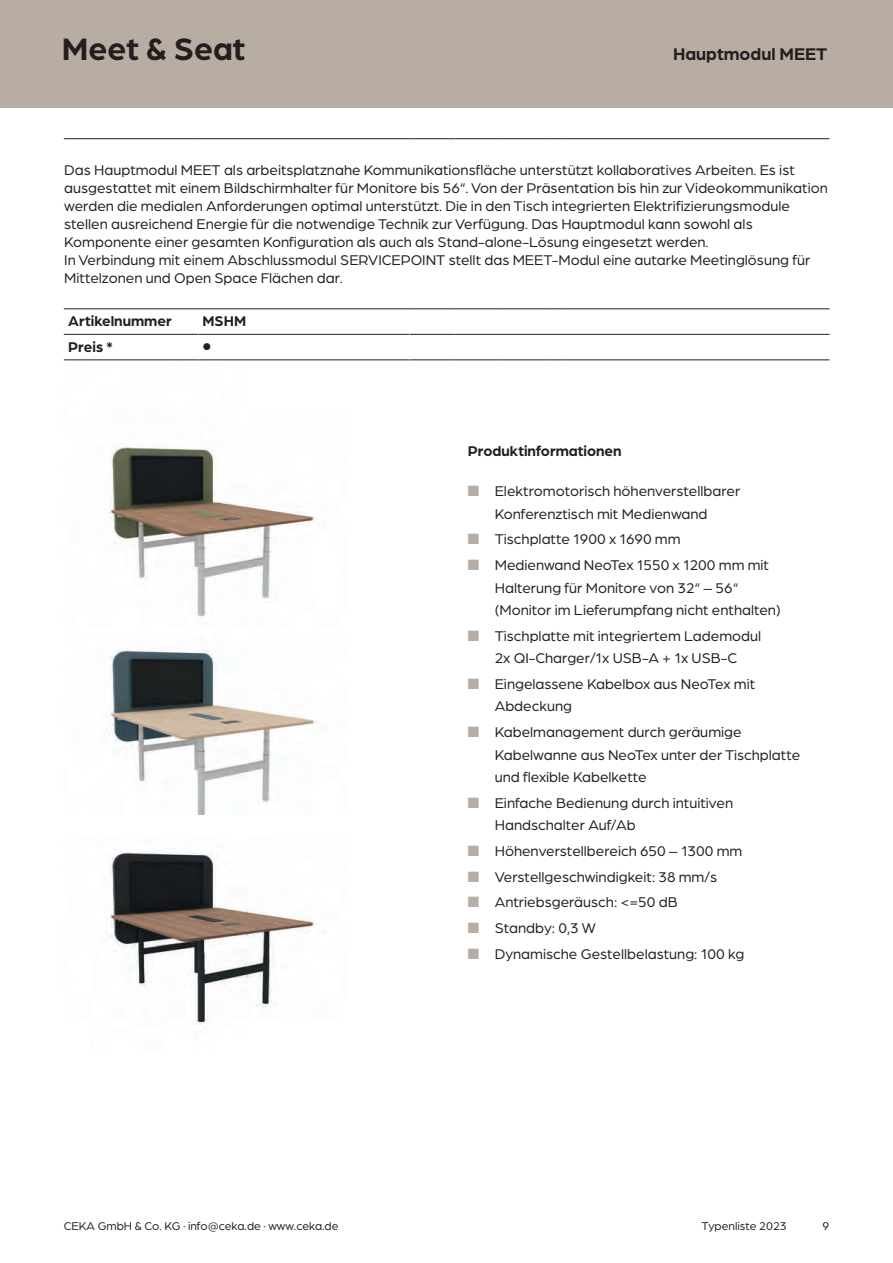
<style>
.page{position:relative;width:893px;height:1263px;background:#fff}
.page>*{position:absolute;margin:0;border:0;box-sizing:border-box;transform-origin:0 0}
.t1{font:700 33px "Arboria";color:#231f20}
.t2{font:700 18px "Arboria";color:#231f20}
.t3{font:15px/22.5px "Arboria";color:#231f20}
.t4{font:700 15px "Arboria";color:#231f20}
.t5{font:12px "Arboria";color:#231f20}
.t6{font:12px "Wingdings";color:#231f20}
.s1{color:#b8ada3}
</style>
<div class="page">
<div style="left:0;top:0;width:893px;height:107px;background:#b8ada3"></div>
<img style="left:108px;top:445px;width:208px;height:172px">
<img style="left:109px;top:649px;width:210px;height:165px">
<img style="left:106px;top:852px;width:213px;height:177px">
<svg style="left:64px;top:334px;width:766px;height:27px"></svg>
<hr style="left:198px;top:360px;width:211px;height:1px;background:#231f20">
<hr style="left:64px;top:138px;width:134px;height:1px;background:#231f20">
<hr style="left:198px;top:138px;width:211px;height:1px;background:#231f20">
<hr style="left:409px;top:138px;width:46px;height:1px;background:#231f20">
<hr style="left:455px;top:138px;width:46px;height:1px;background:#231f20">
<hr style="left:501px;top:138px;width:46px;height:1px;background:#231f20">
<svg style="left:547px;top:138px;width:13px;height:1px"></svg>
<hr style="left:560px;top:138px;width:270px;height:1px;background:#231f20">
<hr style="left:64px;top:309px;width:134px;height:1px;background:#231f20">
<hr style="left:198px;top:309px;width:211px;height:1px;background:#231f20">
<hr style="left:409px;top:309px;width:46px;height:1px;background:#231f20">
<hr style="left:455px;top:309px;width:46px;height:1px;background:#231f20">
<hr style="left:501px;top:309px;width:46px;height:1px;background:#231f20">
<svg style="left:547px;top:309px;width:13px;height:1px"></svg>
<hr style="left:560px;top:309px;width:270px;height:1px;background:#231f20">
<h1 class="t1" style="left:62px;top:27px;width:185px">Meet &amp; Seat</h1>
<p class="t2" style="left:673px;top:42px;width:156px">Hauptmodul MEET</p>
<p class="t3" style="left:64px;top:160px;width:765px;line-height:18px">Das Hauptmodul MEET als arbeitsplatznahe Kommunikationsfläche unterstützt kollaboratives Arbeiten. Es ist ausgestattet mit einem Bildschirmhalter für Monitore bis 56“. Von der Präsentation bis hin zur Videokommunikation werden die medialen Anforderungen optimal unterstützt. Die in den Tisch integrierten Elektrifizierungsmodule stellen ausreichend Energie für die notwendige Technik zur Verfügung. Das Hauptmodul kann sowohl als Komponente einer gesamten Konfiguration als auch als Stand-alone-Lösung eingesetzt werden.<br>In Verbindung mit einem Abschlussmodul SERVICEPOINT stellt das MEET-Modul eine autarke Meetinglösung für Mittelzonen und Open Space Flächen dar.</p>
<p class="t4" style="left:68px;top:311px;width:105px">Artikelnummer</p>
<p class="t4" style="left:202px;top:311px;width:45px">MSHM</p>
<p class="t4" style="left:68px;top:337px;width:46px">Preis *</p>
<p class="t6" style="left:202px;top:340px;width:10px">●</p>
<p class="t4" style="left:468px;top:440px;width:155px">Produktinformationen</p>
<p class="t3" style="left:468px;top:479px;width:274px;text-align:center"><span class="s1">■</span> Elektromotorisch höhenverstellbarer<br>Konferenztisch mit Medienwand</p>
<p class="t3" style="left:468px;top:527px;width:214px"><span class="s1">■</span> Tischplatte 1900 x 1690 mm</p>
<p class="t3" style="left:495px;top:553px;width:287px;text-indent:-27px"><span class="s1">■</span> Medienwand NeoTex 1550 x 1200 mm mit<br>Halterung für Monitore von 32“ – 56“ (Monitor im Lieferumpfang nicht enthalten)</p>
<p class="t3" style="left:468px;top:624px;width:295px;text-align:center"><span class="s1">■</span> Tischplatte mit integriertem Lademodul<br>2x QI-Charger/1x USB-A + 1x USB-C</p>
<p class="t3" style="left:495px;top:672px;width:262px;text-indent:-27px"><span class="s1">■</span> Eingelassene Kabelbox aus NeoTex mit<br>Abdeckung</p>
<p class="t3" style="left:495px;top:720px;width:307px;text-indent:-27px"><span class="s1">■</span> Kabelmanagement durch geräumige<br>Kabelwanne aus NeoTex unter der Tischplatte und flexible Kabelkette</p>
<p class="t3" style="left:495px;top:791px;width:240px;text-indent:-27px"><span class="s1">■</span> Einfache Bedienung durch intuitiven<br>Handschalter Auf/Ab</p>
<p class="t3" style="left:468px;top:839px;width:276px"><span class="s1">■</span> Höhenverstellbereich 650 – 1300 mm</p>
<p class="t3" style="left:468px;top:865px;width:251px"><span class="s1">■</span> Verstellgeschwindigkeit: 38 mm/s</p>
<p class="t3" style="left:468px;top:890px;width:212px"><span class="s1">■</span> Antriebsgeräusch: &lt;=50 dB</p>
<p class="t3" style="left:468px;top:916px;width:130px"><span class="s1">■</span> Standby: 0,3 W</p>
<p class="t3" style="left:468px;top:942px;width:278px"><span class="s1">■</span> Dynamische Gestellbelastung: 100 kg</p>
<p class="t5" style="left:64px;top:1218px;width:276px">CEKA GmbH &amp; Co. KG · info@ceka.de · www.ceka.de</p>
<p class="t5" style="left:701px;top:1218px;width:87px">Typenliste 2023</p>
<p class="t5" style="left:822px;top:1218px;width:8px">9</p>
</div>
